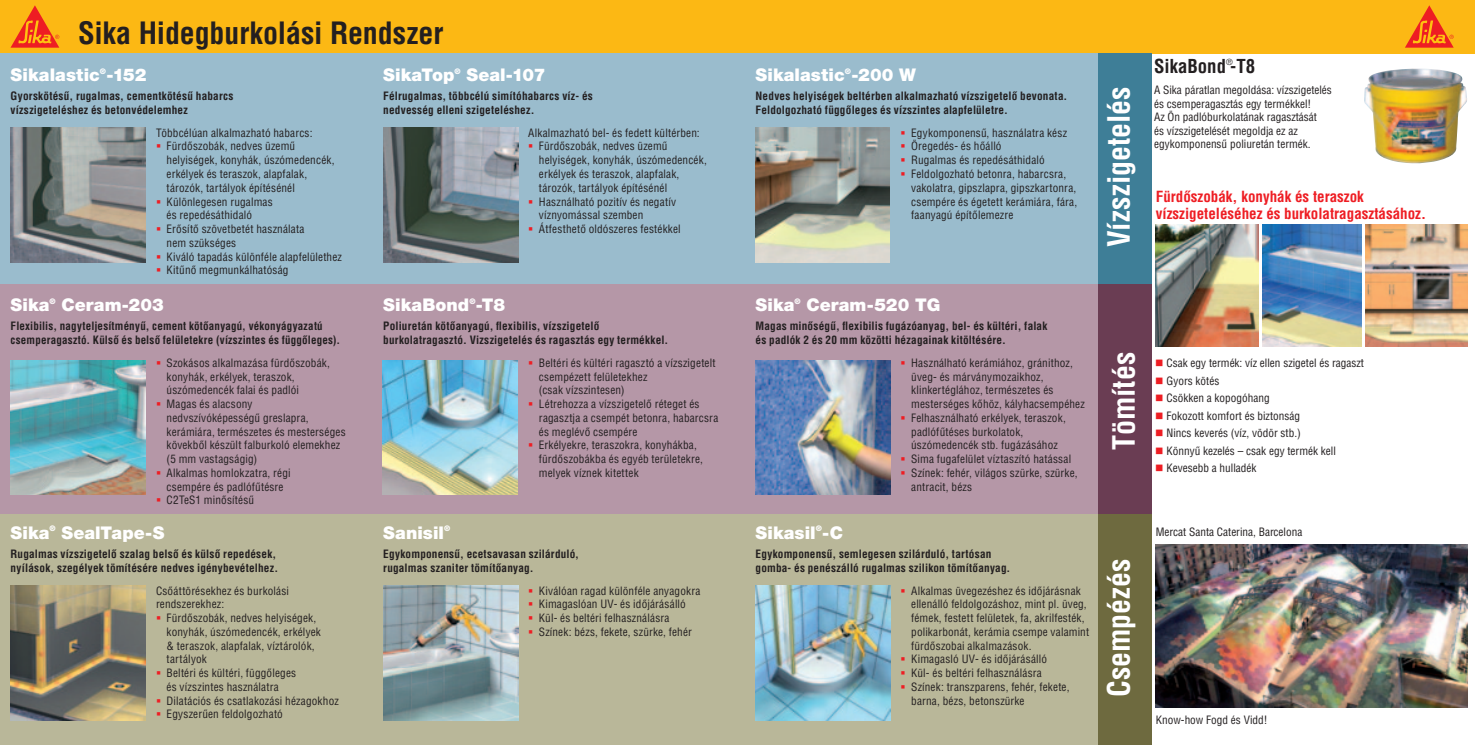
<style>
.page{position:relative;width:1475px;height:745px;background:#fff}
.page>*{position:absolute;margin:0;border:0;box-sizing:border-box;transform-origin:0 0}
.t1{font:700 condensed 30px "Helvetica CE";color:#fff}
.t2{font:700 condensed 30px "Helvetica CE";letter-spacing:-.005em;color:#231f20}
.t3{font:700 condensed 18.75px "Helvetica CE";color:#231f20}
.t4{font:900 17.5px "Helvetica CE";letter-spacing:.005em;color:#fff}
.t5{font:700 condensed 15px/16.2px "Helvetica CE";color:#ee1d23}
.t6{font:500 condensed 11.25px/13.8px "Helvetica CE";letter-spacing:.015em;color:#231f20}
.t7{font:700 condensed 11.25px/13.8px "Helvetica CE";letter-spacing:.015em;color:#231f20}
.t8{font:500 condensed 8.25px "Helvetica CE";color:#231f20}
.t9{font:900 7.75px "Helvetica CE";color:#fff}
.s1{color:#ee1d23}
</style>
<div class="page">
<div style="left:0;top:0;width:1474px;height:53px;background:#fcb814"></div>
<svg style="left:11px;top:5px;width:48px;height:43px"></svg>
<svg style="left:1405px;top:5px;width:48px;height:43px"></svg>
<div style="left:0;top:53px;width:1109px;height:230px;background:#9abccd"></div>
<div style="left:0;top:283px;width:1109px;height:231px;background:#b597a7"></div>
<div style="left:0;top:514px;width:1109px;height:230px;background:#b9b799"></div>
<div style="left:1097px;top:53px;width:54px;height:230px;background:#3e7e97"></div>
<div style="left:1097px;top:283px;width:54px;height:231px;background:#6a3d53"></div>
<div style="left:1097px;top:514px;width:54px;height:230px;background:#6e6a3f"></div>
<img style="left:383px;top:360px;width:134px;height:134px">
<img style="left:11px;top:360px;width:134px;height:134px">
<img style="left:755px;top:360px;width:135px;height:134px">
<img style="left:755px;top:128px;width:134px;height:134px">
<img style="left:11px;top:128px;width:134px;height:134px">
<img style="left:383px;top:128px;width:135px;height:134px">
<img style="left:11px;top:585px;width:134px;height:135px">
<img style="left:755px;top:585px;width:135px;height:135px">
<img style="left:383px;top:585px;width:135px;height:135px">
<img style="left:1364px;top:68px;width:102px;height:95px">
<img style="left:1155px;top:224px;width:103px;height:122px">
<img style="left:1155px;top:544px;width:312px;height:163px">
<img style="left:1262px;top:224px;width:99px;height:122px">
<img style="left:1365px;top:224px;width:102px;height:122px">
<h1 class="t2" style="left:78px;top:14px;width:367px">Sika Hidegburkolási Rendszer</h1>
<p class="t9" style="left:100px;top:66px;width:8px">®</p>
<p class="t7" style="left:11px;top:89px;width:224px">Gyorskötésű, rugalmas, cementkötésű habarcs vízszigeteléshez és betonvédelemhez</p>
<p class="t6" style="left:167px;top:126px;width:177px;text-indent:-11px">Többcélúan alkalmazható habarcs:<br>Fürdőszobák, nedves üzemű helyiségek, konyhák, úszómedencék, erkélyek és teraszok, alapfalak, tározók, tartályok építésénél<br>Különlegesen rugalmas<br>és repedésáthidaló<br>Erősítő szövetbetét használata<br>nem szükséges<br>Kiváló tapadás különféle alapfelülethez<br>Kitűnő megmunkálhatóság</p>
<h3 class="t4" style="left:11px;top:64px;width:137px">Sikalastic -152</h3>
<h3 class="t4" style="left:11px;top:294px;width:40px">Sika</h3>
<p class="t9" style="left:50px;top:296px;width:8px">®</p>
<h3 class="t4" style="left:62px;top:294px;width:104px">Ceram-203</h3>
<p class="t7" style="left:11px;top:319px;width:331px">Flexibilis, nagyteljesítményű, cement kötőanyagú, vékonyágyazatú csemperagasztó. Külső és belső felületekre (vízszintes és függőleges).</p>
<p class="t6" style="left:167px;top:355px;width:180px">Szokásos alkalmazása fürdőszobák, konyhák, erkélyek, teraszok, úszómedencék falai és padlói<br>Magas és alacsony nedvszívóképességű greslapra, kerámiára, természetes és mesterséges kövekből készült falburkoló elemekhez (5 mm vastagságig)<br>Alkalmas homlokzatra, régi<br>csempére és padlófűtésre<br>C2TeS1 minősítésű</p>
<h3 class="t4" style="left:11px;top:521px;width:40px">Sika</h3>
<p class="t9" style="left:50px;top:523px;width:8px">®</p>
<h3 class="t4" style="left:62px;top:521px;width:104px">SealTape-S</h3>
<p class="t7" style="left:11px;top:546px;width:269px">Rugalmas vízszigetelő szalag belső és külső repedések, nyílások, szegélyek tömítésére nedves igénybevételhez.</p>
<p class="t6" style="left:156px;top:583px;width:134px">Csőáttörésekhez és burkolási rendszerekhez:</p>
<p class="t6" style="left:167px;top:610px;width:174px">Fürdőszobák, nedves helyiségek, konyhák, úszómedencék, erkélyek<br>&amp; teraszok, alapfalak, víztárolók, tartályok<br>Beltéri és kültéri, függőleges<br>és vízszintes használatra<br>Dilatációs és csatlakozási hézagokhoz<br>Egyszerűen feldolgozható</p>
<h3 class="t4" style="left:383px;top:64px;width:73px">SikaTop</h3>
<p class="t9" style="left:454px;top:66px;width:8px">®</p>
<h3 class="t4" style="left:466px;top:64px;width:80px">Seal-107</h3>
<p class="t7" style="left:383px;top:89px;width:211px">Félrugalmas, többcélú simítóhabarcs víz- és nedvesség elleni szigeteléshez.</p>
<p class="t6" style="left:539px;top:126px;width:169px;text-indent:-11px">Alkalmazható bel- és fedett kültérben:<br>Fürdőszobák, nedves üzemű helyiségek, konyhák, úszómedencék, erkélyek és teraszok, alapfalak, tározók, tartályok építésénél<br>Használható pozitív és negatív víznyomással szemben<br>Átfesthető oldószeres festékkel</p>
<p class="t9" style="left:469px;top:296px;width:8px">®</p>
<p class="t7" style="left:383px;top:319px;width:286px">Poliuretán kötőanyagú, flexibilis, vízszigetelő burkolatragasztó. Vizszigetelés és ragasztás egy termékkel.</p>
<p class="t6" style="left:539px;top:355px;width:181px">Beltéri és kültéri ragasztó a vízszigetelt csempézett felületekhez<br>(csak vízszintesen)<br>Létrehozza a vízszigetelő réteget és ragasztja a csempét betonra, habarcsra és meglévő csempére<br>Erkélyekre, teraszokra, konyhákba, fürdőszobákba és egyéb területekre, melyek víznek kitettek</p>
<h3 class="t4" style="left:383px;top:294px;width:123px">SikaBond -T8</h3>
<h3 class="t4" style="left:383px;top:521px;width:62px">Sanisil</h3>
<p class="t9" style="left:444px;top:523px;width:8px">®</p>
<p class="t7" style="left:383px;top:546px;width:197px">Egykomponensű, ecetsavasan szilárduló, rugalmas szaniter tömítőanyag.</p>
<p class="t6" style="left:539px;top:583px;width:163px">Kiválóan ragad különféle anyagokra Kimagaslóan UV- és időjárásálló Kül- és beltéri felhasználásra Színek: bézs, fekete, szürke, fehér</p>
<p class="t9" style="left:844px;top:66px;width:8px">®</p>
<p class="t7" style="left:755px;top:89px;width:313px">Nedves helyiségek beltérben alkalmazható vízszigetelő bevonata.<br>Feldolgozható függőleges és vízszintes alapfelületre.</p>
<p class="t6" style="left:911px;top:126px;width:167px">Egykomponensű, használatra kész<br>Öregedés- és hőálló<br>Rugalmas és repedésáthidaló<br>Feldolgozható betonra, habarcsra, vakolatra, gipszlapra, gipszkartonra, csempére és égetett kerámiára, fára, faanyagú építőlemezre</p>
<h3 class="t4" style="left:755px;top:64px;width:162px">Sikalastic -200 W</h3>
<h1 class="t1" style="left:1099px;top:247px;width:162px;rotate:-90deg">Vízszigetelés</h1>
<p class="t8" style="left:1225px;top:57px;width:8px">®</p>
<p class="t6" style="left:1153px;top:83px;width:179px">A Sika páratlan megoldása: vízszigetelés és csemperagasztás egy termékkel!<br>Az Ön padlóburkolatának ragasztását<br>és vízszigetelését megoldja ez az egykomponensű poliuretán termék.</p>
<h2 class="t3" style="left:1153px;top:55px;width:103px">SikaBond -T8</h2>
<h3 class="t5" style="left:1155px;top:189px;width:271px">Fürdőszobák, konyhák és teraszok vízszigeteléséhez és burkolatragasztásához.</h3>
<h3 class="t4" style="left:755px;top:294px;width:40px">Sika</h3>
<p class="t9" style="left:794px;top:296px;width:8px">®</p>
<h3 class="t4" style="left:806px;top:294px;width:135px">Ceram-520 TG</h3>
<p class="t7" style="left:755px;top:319px;width:293px">Magas minőségű, flexibilis fugázóanyag, bel- és kültéri, falak és padlók 2 és 20 mm közötti hézagainak kitöltésére.</p>
<p class="t6" style="left:911px;top:355px;width:175px">Használható kerámiához, gránithoz, üveg- és márványmozaikhoz, klinkertéglához, természetes és mesterséges kőhöz, kályhacsempéhez<br>Felhasználható erkélyek, teraszok, padlófűtéses burkolatok, úszómedencék stb. fugázásához<br>Sima fugafelület víztaszító hatással<br>Színek: fehér, világos szürke, szürke, antracit, bézs</p>
<p class="t9" style="left:815px;top:523px;width:8px">®</p>
<p class="t7" style="left:755px;top:546px;width:256px">Egykomponensű, semlegesen szilárduló, tartósan gomba- és penészálló rugalmas szilikon tömítőanyag.</p>
<p class="t6" style="left:911px;top:583px;width:179px">Alkalmas üvegezéshez és időjárásnak ellenálló feldolgozáshoz, mint pl. üveg, fémek, festett felületek, fa, akrilfesték, polikarbonát, kerámia csempe valamint fürdőszobai alkalmazások.<br>Kimagasló UV- és időjárásálló<br>Kül- és beltéri felhasználásra<br>Színek: transzparens, fehér, fekete, barna, bézs, betonszürke</p>
<h3 class="t4" style="left:755px;top:521px;width:89px">Sikasil -C</h3>
<h1 class="t1" style="left:1104px;top:449px;width:99px;rotate:-90deg">Tömítés</h1>
<h1 class="t1" style="left:1099px;top:697px;width:140px;rotate:-90deg">Csempézés</h1>
<p class="t6" style="left:1155px;top:356px;width:210px"><span class="s1">■</span> Csak egy termék: víz ellen szigetel és ragaszt</p>
<p class="t6" style="left:1155px;top:373px;width:66px"><span class="s1">■</span> Gyors kötés</p>
<p class="t6" style="left:1155px;top:391px;width:116px"><span class="s1">■</span> Csökken a kopogóhang</p>
<p class="t6" style="left:1155px;top:408px;width:146px"><span class="s1">■</span> Fokozott komfort és biztonság</p>
<p class="t6" style="left:1155px;top:426px;width:147px"><span class="s1">■</span> Nincs keverés (víz, vödör stb.)</p>
<p class="t6" style="left:1155px;top:443px;width:182px"><span class="s1">■</span> Könnyű kezelés – csak egy termék kell</p>
<p class="t6" style="left:1155px;top:461px;width:103px"><span class="s1">■</span> Kevesebb a hulladék</p>
<p class="t6" style="left:1155px;top:524px;width:148px">Mercat Santa Caterina, Barcelona</p>
<p class="t6" style="left:1155px;top:712px;width:113px">Know-how Fogd és Vidd!</p>
</div>
